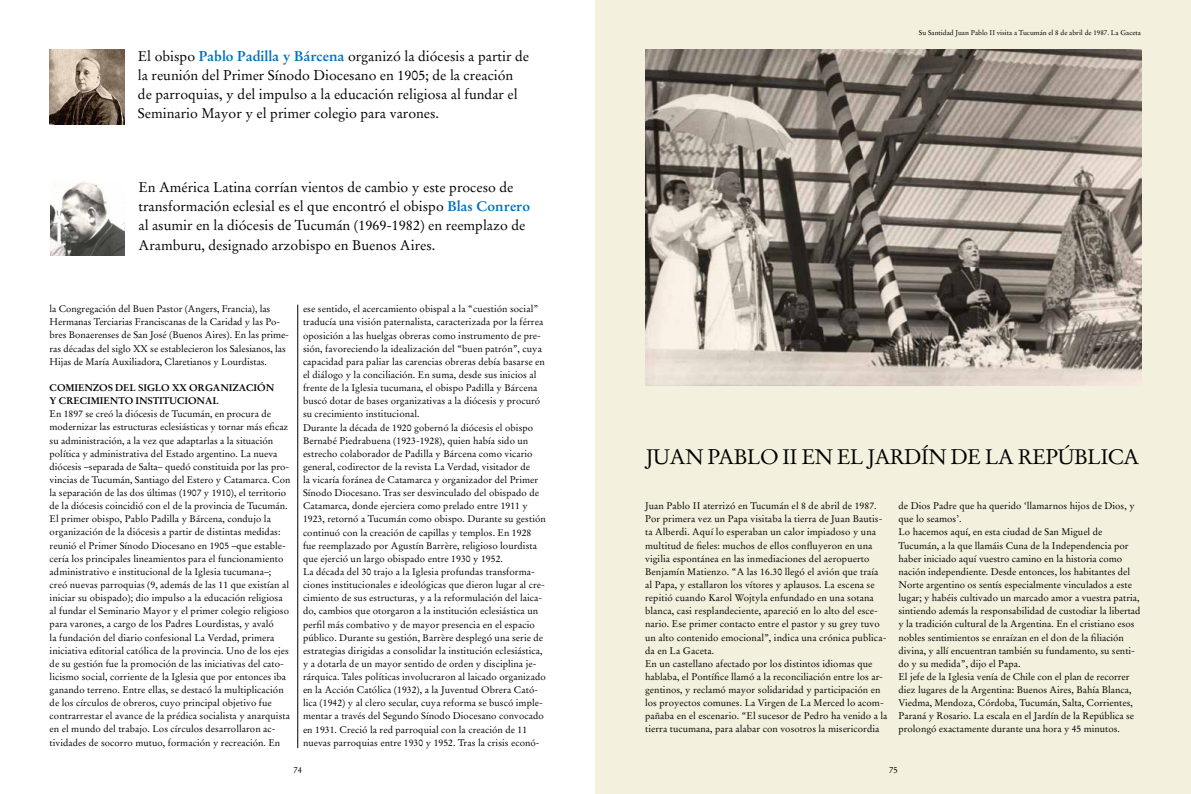
<style>
.page{position:relative;width:1191px;height:794px;background:#fff}
.page>*{position:absolute;margin:0;border:0;box-sizing:border-box;transform-origin:0 0}
.t1{font:21px "Stempel Garamond";letter-spacing:-.04em;color:#000}
.t2{font:14px/19.2px "Stempel Garamond";color:#000}
.t3{font:9.62px/13.1px "Stempel Garamond";letter-spacing:.005em;color:#000}
.t4{font:700 9.62px/13.1px "Stempel Garamond";letter-spacing:-.01em;color:#000}
.t5{font:8.75px "Stempel Garamond";color:#000}
.t6{font:7px "Stempel Garamond";color:#000}
.s1{font-weight:700;color:#0072bc}
</style>
<div class="page">
<img style="left:50px;top:50px;width:74px;height:74px">
<img style="left:50px;top:182px;width:75px;height:73px">
<hr style="left:297px;top:305px;width:1px;height:443px;background:#000">
<div style="left:595px;top:0;width:596px;height:794px;background:#f3f0dd"></div>
<img style="left:646px;top:50px;width:495px;height:335px">
<p class="t2" style="left:138px;top:46px;width:392px">El obispo <span class="s1">Pablo Padilla y Bárcena</span> organizó la diócesis a partir de la reunión del Primer Sínodo Diocesano en 1905; de la creación de parroquias, y del impulso a la educación religiosa al fundar el Seminario Mayor y el primer colegio para varones.</p>
<p class="t2" style="left:138px;top:177px;width:393px">En América Latina corrían vientos de cambio y este proceso de transformación eclesial es el que encontró el obispo <span class="s1">Blas Conrero </span>al asumir en la diócesis de Tucumán (1969-1982) en reemplazo de Aramburu, designado arzobispo en Buenos Aires.</p>
<p class="t3" style="left:50px;top:302px;width:241px">la Congregación del Buen Pastor (Angers, Francia), las Hermanas Terciarias Franciscanas de la Caridad y las Po&shy;bres Bonaerenses de San José (Buenos Aires). En las prime&shy;ras décadas del siglo XX se establecieron los Salesianos, las Hijas de María Auxiliadora, Claretianos y Lourdistas.</p>
<p class="t4" style="left:50px;top:381px;width:226px">COMIENZOS DEL SIGLO XX ORGANIZACIÓN<br>Y CRECIMIENTO INSTITUCIONAL</p>
<p class="t3" style="left:50px;top:407px;width:242px">En 1897 se creó la diócesis de Tucumán, en procura de modernizar las estructuras eclesiásticas y tornar más eficaz su administración, a la vez que adaptarlas a la situación política y administrativa del Estado argentino. La nueva diócesis –separada de Salta– quedó constituida por las pro&shy;vincias de Tucumán, Santiago del Estero y Catamarca. Con la separación de las dos últimas (1907 y 1910), el territorio de la diócesis coincidió con el de la provincia de Tucumán.<br>El primer obispo, Pablo Padilla y Bárcena, condujo la organización de la diócesis a partir de distintas medidas: reunió el Primer Sínodo Diocesano en 1905 –que estable&shy;cería los principales lineamientos para el funcionamiento administrativo e institucional de la Iglesia tucumana–; creó nuevas parroquias (9, además de las 11 que existían al iniciar su obispado); dio impulso a la educación religiosa al fundar el Seminario Mayor y el primer colegio religioso para varones, a cargo de los Padres Lourdistas, y avaló<br>la fundación del diario confesional La Verdad, primera iniciativa editorial católica de la provincia. Uno de los ejes de su gestión fue la promoción de las iniciativas del cato&shy;licismo social, corriente de la Iglesia que por entonces iba ganando terreno. Entre ellas, se destacó la multiplicación de los círculos de obreros, cuyo principal objetivo fue contrarrestar el avance de la prédica socialista y anarquista en el mundo del trabajo. Los círculos desarrollaron ac&shy;tividades de socorro mutuo, formación y recreación. En</p>
<p class="t3" style="left:303px;top:302px;width:244px">ese sentido, el acercamiento obispal a la “cuestión social” traducía una visión paternalista, caracterizada por la férrea oposición a las huelgas obreras como instrumento de pre&shy;sión, favoreciendo la idealización del “buen patrón”, cuya capacidad para paliar las carencias obreras debía basarse en el diálogo y la conciliación. En suma, desde sus inicios al frente de la Iglesia tucumana, el obispo Padilla y Bárcena buscó dotar de bases organizativas a la diócesis y procuró su crecimiento institucional.<br>Durante la década de 1920 gobernó la diócesis el obispo Bernabé Piedrabuena (1923-1928), quien había sido un estrecho colaborador de Padilla y Bárcena como vicario general, codirector de la revista La Verdad, visitador de<br>la vicaría foránea de Catamarca y organizador del Primer Sínodo Diocesano. Tras ser desvinculado del obispado de Catamarca, donde ejerciera como prelado entre 1911 y 1923, retornó a Tucumán como obispo. Durante su gestión continuó con la creación de capillas y templos. En 1928 fue reemplazado por Agustín Barrère, religioso lourdista que ejerció un largo obispado entre 1930 y 1952.<br>La década del 30 trajo a la Iglesia profundas transforma&shy;ciones institucionales e ideológicas que dieron lugar al cre&shy;cimiento de sus estructuras, y a la reformulación del laica&shy;do, cambios que otorgaron a la institución eclesiástica un perfil más combativo y de mayor presencia en el espacio público. Durante su gestión, Barrère desplegó una serie de estrategias dirigidas a consolidar la institución eclesiástica, y a dotarla de un mayor sentido de orden y disciplina je&shy;rárquica. Tales políticas involucraron al laicado organizado en la Acción Católica (1932), a la Juventud Obrera Cató&shy;lica (1942) y al clero secular, cuya reforma se buscó imple&shy;mentar a través del Segundo Sínodo Diocesano convocado en 1931. Creció la red parroquial con la creación de 11 nuevas parroquias entre 1930 y 1952. Tras la crisis econó-</p>
<p class="t6" style="left:919px;top:29px;width:224px">Su Santidad Juan Pablo II visita a Tucumán el 8 de abril de 1987. La Gaceta</p>
<h1 class="t1" style="left:646px;top:444px;width:495px">JUAN PABLO II EN EL JARDÍN DE LA REPÚBLICA</h1>
<p class="t3" style="left:645px;top:499px;width:244px">Juan Pablo II aterrizó en Tucumán el 8 de abril de 1987.<br>Por primera vez un Papa visitaba la tierra de Juan Bautis&shy;ta Alberdi. Aquí lo esperaban un calor impiadoso y una multitud de fieles: muchos de ellos confluyeron en una vigilia espontánea en las inmediaciones del aeropuerto Benjamín Matienzo. “A las 16.30 llegó el avión que traía al Papa, y estallaron los vítores y aplausos. La escena se repitió cuando Karol Wojtyla enfundado en una sotana blanca, casi resplandeciente, apareció en lo alto del esce&shy;nario. Ese primer contacto entre el pastor y su grey tuvo un alto contenido emocional”, indica una crónica publica&shy;da en La Gaceta.<br>En un castellano afectado por los distintos idiomas que hablaba, el Pontífice llamó a la reconciliación entre los ar&shy;gentinos, y reclamó mayor solidaridad y participación en los proyectos comunes. La Virgen de La Merced lo acom&shy;pañaba en el escenario. “El sucesor de Pedro ha venido a la tierra tucumana, para alabar con vosotros la misericordia</p>
<p class="t3" style="left:898px;top:499px;width:243px">de Dios Padre que ha querido ‘llamarnos hijos de Dios, y que lo seamos’.<br>Lo hacemos aquí, en esta ciudad de San Miguel de Tucumán, a la que llamáis Cuna de la Independencia por haber iniciado aquí vuestro camino en la historia como nación independiente. Desde entonces, los habitantes del Norte argentino os sentís especialmente vinculados a este lugar; y habéis cultivado un marcado amor a vuestra patria, sintiendo además la responsabilidad de custodiar la libertad y la tradición cultural de la Argentina. En el cristiano esos nobles sentimientos se enraízan en el don de la filiación divina, y allí encuentran también su fundamento, su senti&shy;do y su medida”, dijo el Papa.<br>El jefe de la Iglesia venía de Chile con el plan de recorrer diez lugares de la Argentina: Buenos Aires, Bahía Blanca, Viedma, Mendoza, Córdoba, Tucumán, Salta, Corrientes, Paraná y Rosario. La escala en el Jardín de la República se prolongó exactamente durante una hora y 45 minutos.</p>
<p class="t5" style="left:293px;top:764px;width:10px">74</p>
<p class="t5" style="left:889px;top:764px;width:10px">75</p>
</div>
